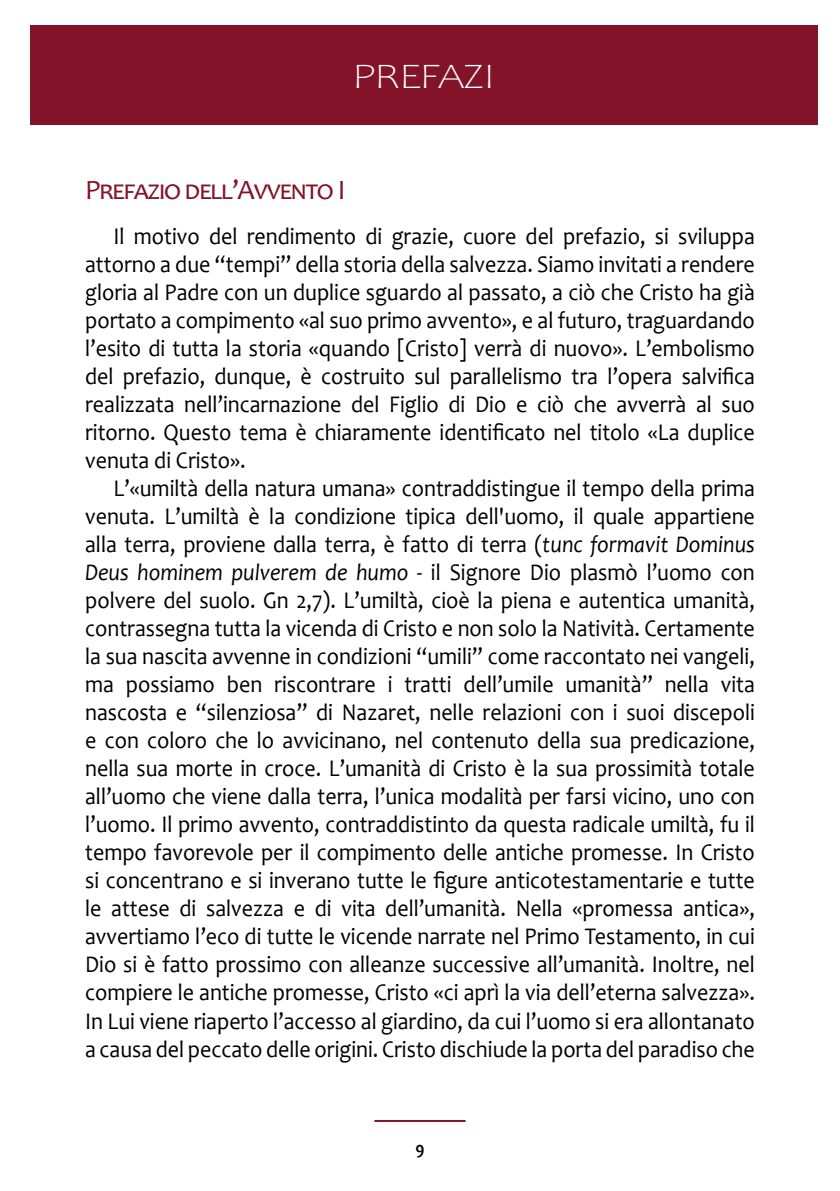
<style>
.page{position:relative;width:840px;height:1191px;background:#fff}
.page>*{position:absolute;margin:0;border:0;box-sizing:border-box;transform-origin:0 0}
.t1{font:300 36px "Candara";letter-spacing:-.04em;color:#fff;scale:1.2 1}
.t2{font:28px "Candara";letter-spacing:-.04em;color:#831329}
.t3{font:24px/28px "Candara";color:#000;text-align:justify;scale:.92 1}
.t4{font:700 18px "Candara";color:#000;scale:.95 1}
.s1{font-style:italic}
</style>
<div class="page">
<hr style="left:374px;top:1120px;width:91px;height:2px;background:#881329">
<div style="left:30px;top:26px;width:786px;height:99px;background:#831329"></div>
<h1 class="t1" style="left:352px;top:57px;width:121px">PREFAZI</h1>
<p class="t2" style="left:85px;top:172px;width:262px">Prefazio dell’Avvento I</p>
<p class="t3" style="left:85px;top:222px;width:729px;text-indent:28px">Il motivo del rendimento di grazie, cuore del prefazio, si sviluppa attorno a due “tempi” della storia della salvezza. Siamo invitati a rendere gloria al Padre con un duplice sguardo al passato, a ciò che Cristo ha già portato a compimento «al suo primo avvento», e al futuro, traguardando l’esito di tutta la storia «quando [Cristo] verrà di nuovo». L’embolismo del prefazio, dunque, è costruito sul parallelismo tra l’opera salvifica realizzata nell’incarnazione del Figlio di Dio e ciò che avverrà al suo ritorno. Questo tema è chiaramente identificato nel titolo «La duplice venuta di Cristo».</p>
<p class="t3" style="left:85px;top:474px;width:729px;text-indent:28px">L’«umiltà della natura umana» contraddistingue il tempo della prima venuta. L’umiltà è la condizione tipica dell'uomo, il quale appartiene alla terra, proviene dalla terra, è fatto di terra (<span class="s1">tunc formavit Dominus Deus hominem pulverem de humo -</span> il Signore Dio plasmò l’uomo con polvere del suolo. Gn 2,7). L’umiltà, cioè la piena e autentica umanità, contrassegna tutta la vicenda di Cristo e non solo la Natività. Certamente la sua nascita avvenne in condizioni “umili” come raccontato nei vangeli, ma possiamo ben riscontrare i tratti dell’umile umanità” nella vita nascosta e “silenziosa” di Nazaret, nelle relazioni con i suoi discepoli e con coloro che lo avvicinano, nel contenuto della sua predicazione, nella sua morte in croce. L’umanità di Cristo è la sua prossimità totale all’uomo che viene dalla terra, l’unica modalità per farsi vicino, uno con l’uomo. Il primo avvento, contraddistinto da questa radicale umiltà, fu il tempo favorevole per il compimento delle antiche promesse. In Cristo si concentrano e si inverano tutte le figure anticotestamentarie e tutte le attese di salvezza e di vita dell’umanità. Nella «promessa antica», avvertiamo l’eco di tutte le vicende narrate nel Primo Testamento, in cui Dio si è fatto prossimo con alleanze successive all’umanità. Inoltre, nel compiere le antiche promesse, Cristo «ci aprì la via dell’eterna salvezza».<br>In Lui viene riaperto l’accesso al giardino, da cui l’uomo si era allontanato a causa del peccato delle origini. Cristo dischiude la porta del paradiso che</p>
<p class="t4" style="left:415px;top:1137px;width:11px">9</p>
</div>
